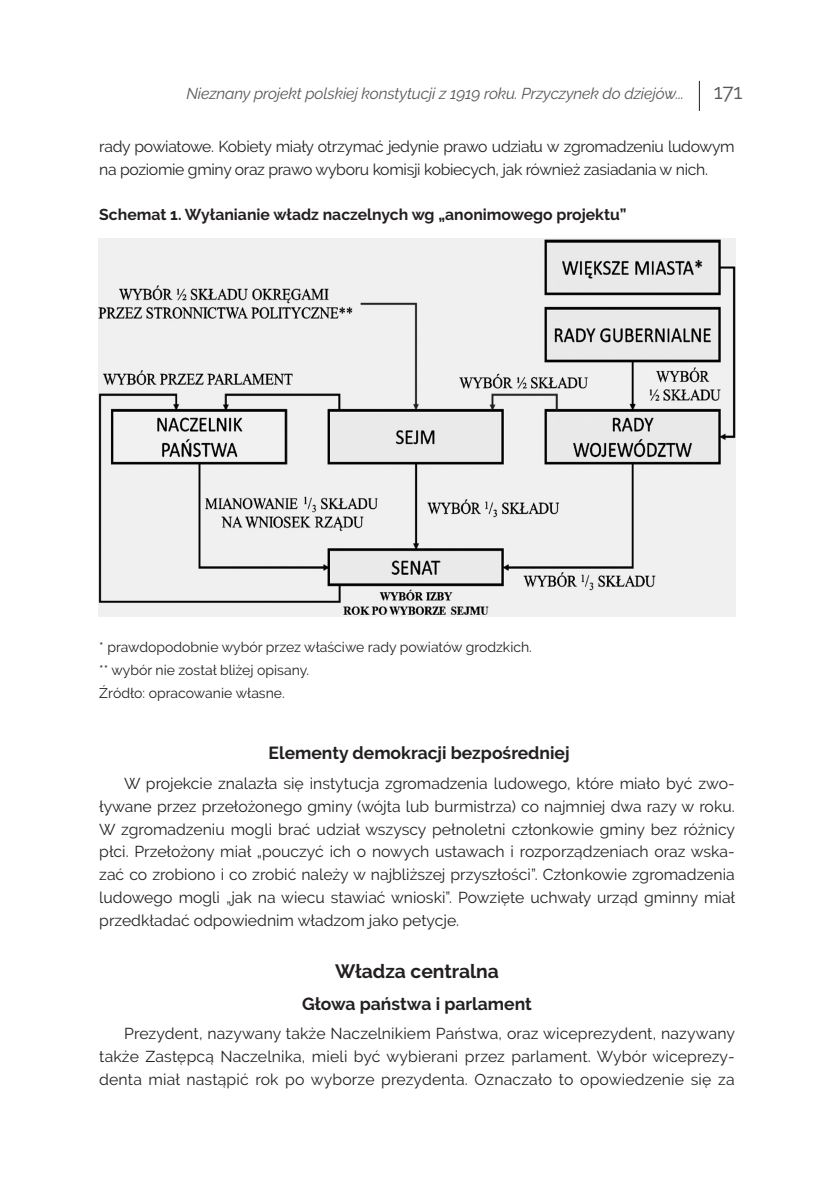
<style>
.page{position:relative;width:834px;height:1191px;background:#fff}
.page>*{position:absolute;margin:0;border:0;box-sizing:border-box;transform-origin:0 0}
.t1{font:21px "Raleway";color:#57585a}
.B_Nagłówek_z_podrozd{font:700 19.25px "Raleway";color:#231f20}
.C_Nagłówek{font:700 17.5px "Raleway";color:#231f20}
.PODSTAWOWY{font:15.75px/22.8px "Raleway";letter-spacing:-.02em;color:#231f20;text-align:justify}
.t2{font:italic 15.75px "Raleway";letter-spacing:-.01em;color:#57585a}
.schematy_naglowek{font:700 15.75px "Raleway";color:#231f20}
.zrodla{font:14px "Raleway";color:#231f20}
</style>
<div class="page">
<hr style="left:699px;top:81px;width:1px;height:30px;background:#231f20">
<img style="left:98px;top:238px;width:637px;height:378px">
<p class="t2" style="left:186px;top:85px;width:499px">Nieznany projekt polskiej konstytucji z 1919 roku. Przyczynek do dziejów...</p>
<h1 class="t1" style="left:713px;top:80px;width:30px">171</h1>
<p class="PODSTAWOWY" style="left:99px;top:135px;width:636px">rady powiatowe. Kobiety miały otrzymać jedynie prawo udziału w zgromadzeniu ludowym na poziomie gminy oraz prawo wyboru komisji kobiecych, jak również zasiadania w nich.</p>
<p class="schematy_naglowek" style="left:99px;top:205px;width:528px">Schemat 1. Wyłanianie władz naczelnych wg „anonimowego projektu”</p>
<p class="zrodla" style="left:99px;top:639px;width:434px">* prawdopodobnie wybór przez właściwe rady powiatów grodzkich.</p>
<p class="zrodla" style="left:99px;top:662px;width:211px">** wybór nie został bliżej opisany.</p>
<p class="zrodla" style="left:99px;top:685px;width:187px">Źródło: opracowanie własne.</p>
<p class="C_Nagłówek" style="left:268px;top:743px;width:302px">Elementy demokracji bezpośredniej</p>
<p class="PODSTAWOWY" style="left:99px;top:772px;width:637px;text-indent:25px">W projekcie znalazła się instytucja zgromadzenia ludowego, które miało być zwo&shy;ływane przez przełożonego gminy (wójta lub burmistrza) co najmniej dwa razy w roku.<br>W zgromadzeniu mogli brać udział wszyscy pełnoletni członkowie gminy bez różnicy płci. Przełożony miał „pouczyć ich o nowych ustawach i rozporządzeniach oraz wska&shy;zać co zrobiono i co zrobić należy w najbliższej przyszłości”. Członkowie zgromadzenia ludowego mogli „jak na wiecu stawiać wnioski”. Powzięte uchwały urząd gminny miał przedkładać odpowiednim władzom jako petycje.</p>
<p class="B_Nagłówek_z_podrozd" style="left:335px;top:960px;width:165px">Władza centralna</p>
<p class="C_Nagłówek" style="left:302px;top:993px;width:231px">Głowa państwa i parlament</p>
<p class="PODSTAWOWY" style="left:99px;top:1022px;width:637px;text-indent:25px">Prezydent, nazywany także Naczelnikiem Państwa, oraz wiceprezydent, nazywany także Zastępcą Naczelnika, mieli być wybierani przez parlament. Wybór wiceprezy&shy;denta miał nastąpić rok po wyborze prezydenta. Oznaczało to opowiedzenie się za</p>
</div>
